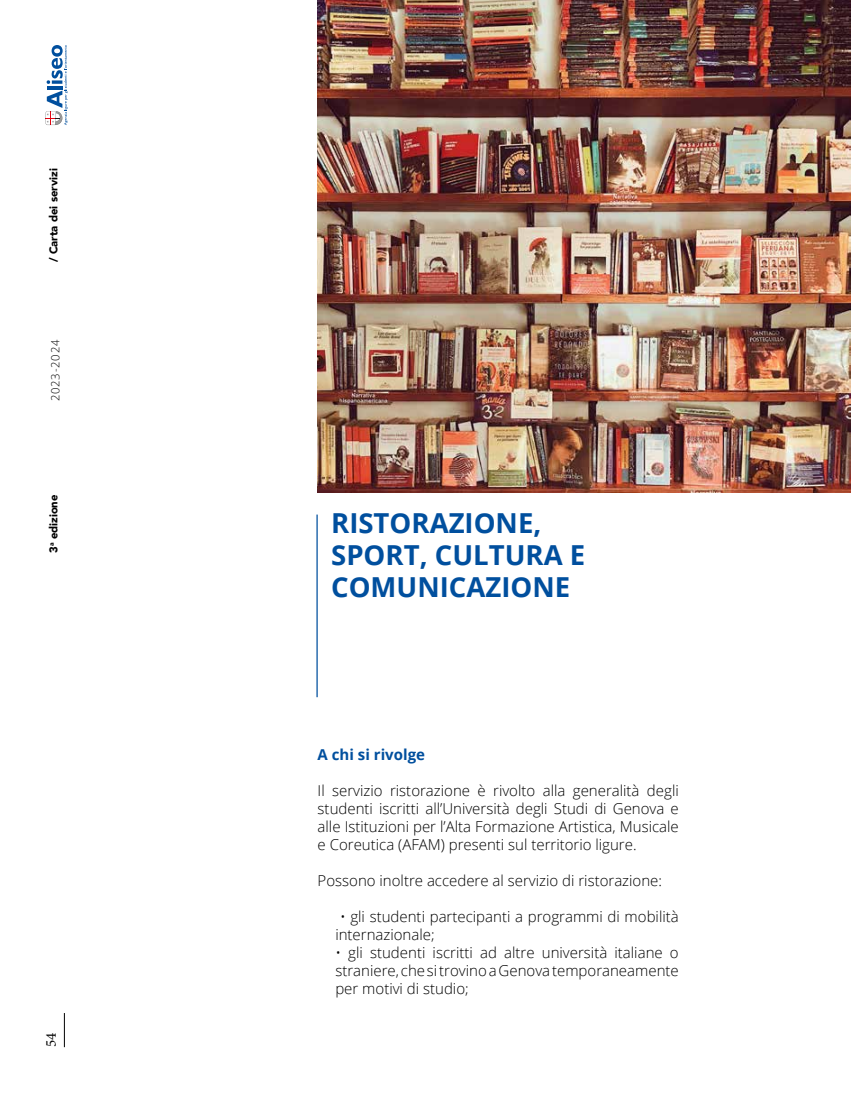
<style>
.page{position:relative;width:851px;height:1099px;background:#fff}
.page>*{position:absolute;margin:0;border:0;box-sizing:border-box;transform-origin:0 0}
.t1{font:700 27.5px/32.1px "Open Sans";color:#004f9e}
.t2{font:300 15px/18px "Open Sans";color:#000;text-align:justify}
.t3{font:700 15px "Open Sans";color:#004f9e}
.t4{font:15px "Minion Pro";color:#000}
.t5{font:900 11.25px "Avenir";color:#000}
.t6{font:300 11.25px "Open Sans";letter-spacing:.075em;color:#000}
</style>
<div class="page">
<hr style="left:64px;top:1012px;width:1px;height:35px;background:#000">
<img style="left:317px;top:0;width:533px;height:493px">
<hr style="left:316px;top:514px;width:1px;height:183px;background:#004f9e">
<svg style="left:45px;top:45px;width:23px;height:80px"></svg>
<p class="t5" style="left:44px;top:262px;width:95px;rotate:-90deg">/ Carta dei servizi</p>
<p class="t6" style="left:48px;top:401px;width:63px;rotate:-90deg">2023-2024</p>
<p class="t5" style="left:44px;top:553px;width:60px;rotate:-90deg">3<sup>a</sup> edizione</p>
<p class="t4" style="left:41px;top:1047px;width:16px;rotate:-90deg">54</p>
<h1 class="t1" style="left:331px;top:506px;width:255px">RISTORAZIONE,<br>SPORT, CULTURA E<br>COMUNICAZIONE</h1>
<p class="t3" style="left:317px;top:743px;width:109px">A chi si rivolge</p>
<p class="t2" style="left:317px;top:780px;width:362px">Il servizio ristorazione è rivolto alla generalità degli studenti iscritti all’Università degli Studi di Genova e alle Istituzioni per l’Alta Formazione Artistica, Musicale e Coreutica (AFAM) presenti sul territorio ligure.</p>
<p class="t2" style="left:317px;top:870px;width:346px">Possono inoltre accedere al servizio di ristorazione:</p>
<p class="t2" style="left:335px;top:906px;width:345px;text-indent:5px">• gli studenti partecipanti a programmi di mobilità internazionale;</p>
<p class="t2" style="left:335px;top:942px;width:345px">• gli studenti iscritti ad altre università italiane o straniere, che si trovino a Genova temporaneamente per motivi di studio;</p>
</div>
